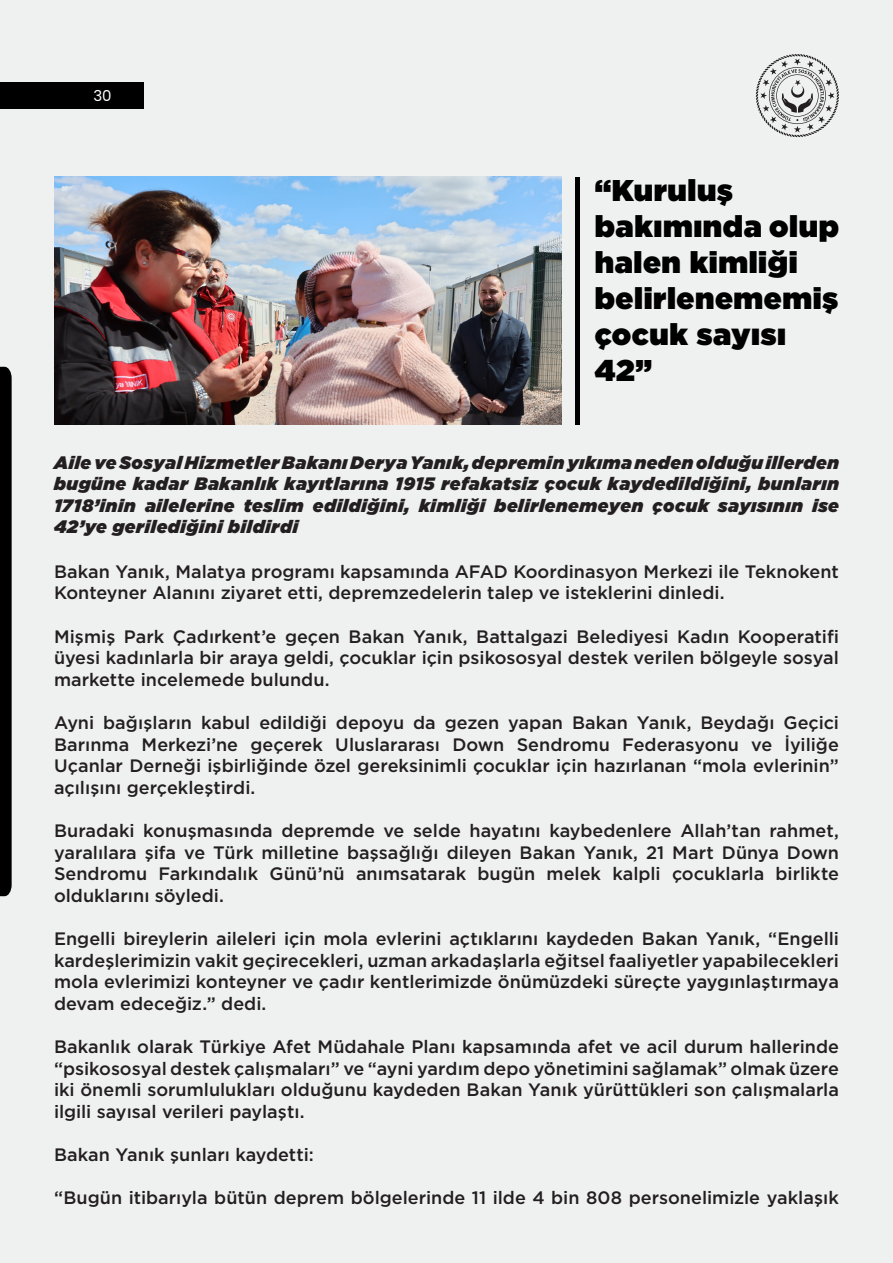
<style>
.page{position:relative;width:893px;height:1263px;background:#eff1f0}
.page>*{position:absolute;margin:0;border:0;box-sizing:border-box;transform-origin:0 0}
.başlık{font:900 30px/36px "Gotham";letter-spacing:.02em;color:#000}
.t1{font:500 18px/21.6px "Gotham";color:#231f20;text-align:justify}
.t2{font:italic 900 18px/21.6px "Gotham";letter-spacing:.03em;color:#231f20;text-align:justify}
.t3{font:15px "Poppins";color:#fff}
</style>
<div class="page">
<svg style="left:756px;top:54px;width:83px;height:83px"></svg>
<div style="left:0;top:82px;width:143px;height:27px;background:#000001"></div>
<svg style="left:0;top:367px;width:12px;height:529px;background:#080809"></svg>
<img style="left:54px;top:177px;width:507px;height:247px">
<hr style="left:576px;top:177px;width:4px;height:247px;background:#000001">
<p class="t3" style="left:93px;top:87px;width:20px">30</p>
<p class="başlık" style="left:595px;top:172px;width:246px">“Kuruluş bakımında olup halen kimliği belirlenememiş çocuk sayısı<br>42”</p>
<p class="t2" style="left:54px;top:451px;width:786px">Aile ve Sosyal Hizmetler Bakanı Derya Yanık, depremin yıkıma neden olduğu illerden bugüne kadar Bakanlık kayıtlarına 1915 refakatsiz çocuk kaydedildiğini, bunların 1718’inin ailelerine teslim edildiğini, kimliği belirlenemeyen çocuk sayısının ise 42’ye gerilediğini bildirdi</p>
<p class="t1" style="left:54px;top:560px;width:786px">Bakan Yanık, Malatya programı kapsamında AFAD Koordinasyon Merkezi ile Teknokent<br>Konteyner Alanını ziyaret etti, depremzedelerin talep ve isteklerini dinledi.</p>
<p class="t1" style="left:54px;top:625px;width:786px">Mişmiş Park Çadırkent’e geçen Bakan Yanık, Battalgazi Belediyesi Kadın Kooperatifi üyesi kadınlarla bir araya geldi, çocuklar için psikososyal destek verilen bölgeyle sosyal markette incelemede bulundu.</p>
<p class="t1" style="left:54px;top:712px;width:786px">Ayni bağışların kabul edildiği depoyu da gezen yapan Bakan Yanık, Beydağı Geçici Barınma Merkezi’ne geçerek Uluslararası Down Sendromu Federasyonu ve İyiliğe Uçanlar Derneği işbirliğinde özel gereksinimli çocuklar için hazırlanan “mola evlerinin” açılışını gerçekleştirdi.</p>
<p class="t1" style="left:54px;top:820px;width:786px">Buradaki konuşmasında depremde ve selde hayatını kaybedenlere Allah’tan rahmet, yaralılara şifa ve Türk milletine başsağlığı dileyen Bakan Yanık, 21 Mart Dünya Down Sendromu Farkındalık Günü’nü anımsatarak bugün melek kalpli çocuklarla birlikte olduklarını söyledi.</p>
<p class="t1" style="left:54px;top:928px;width:786px">Engelli bireylerin aileleri için mola evlerini açtıklarını kaydeden Bakan Yanık, “Engelli kardeşlerimizin vakit geçirecekleri, uzman arkadaşlarla eğitsel faaliyetler yapabilecekleri mola evlerimizi konteyner ve çadır kentlerimizde önümüzdeki süreçte yaygınlaştırmaya devam edeceğiz.” dedi.</p>
<p class="t1" style="left:54px;top:1036px;width:786px">Bakanlık olarak Türkiye Afet Müdahale Planı kapsamında afet ve acil durum hallerinde “psikososyal destek çalışmaları” ve “ayni yardım depo yönetimini sağlamak” olmak üzere iki önemli sorumlulukları olduğunu kaydeden Bakan Yanık yürüttükleri son çalışmalarla ilgili sayısal verileri paylaştı.</p>
<p class="t1" style="left:54px;top:1144px;width:261px">Bakan Yanık şunları kaydetti:</p>
<p class="t1" style="left:54px;top:1187px;width:786px">“Bugün itibarıyla bütün deprem bölgelerinde 11 ilde 4 bin 808 personelimizle yaklaşık</p>
</div>
